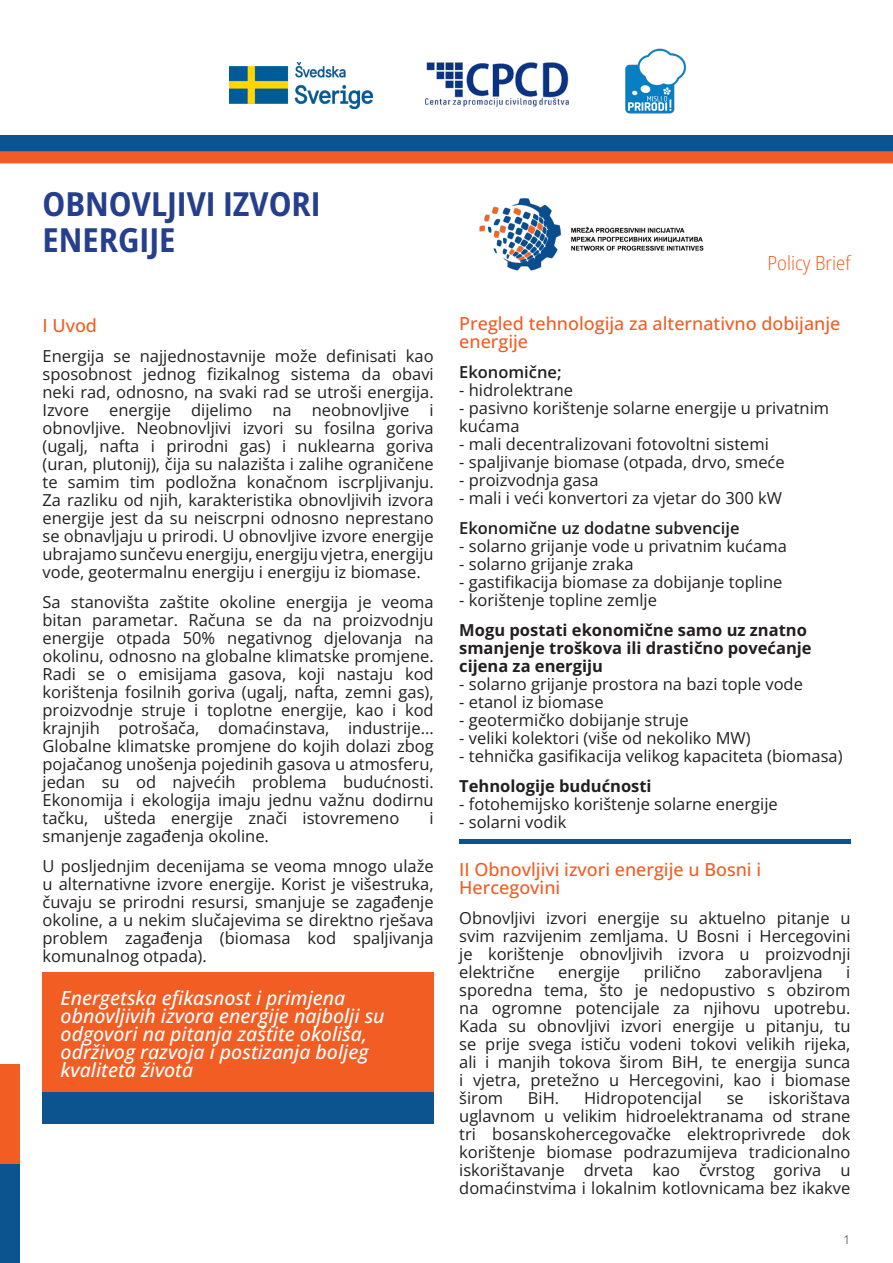
<style>
.page{position:relative;width:893px;height:1263px;background:#fff}
.page>*{position:absolute;margin:0;border:0;box-sizing:border-box;transform-origin:0 0}
.Heading{font:700 semi-condensed 33px/36px "Open Sans";color:#253f8e}
.t1{font:italic 500 19.5px/18px "Open Sans";color:#fff}
.Heading-2{font:300 semi-condensed 19.5px "Open Sans";color:#f25d24}
.Heading_2{font:500 18px/18px "Open Sans";color:#f25d24}
.t2{font:16.5px/18px "Open Sans";color:#231f20;text-align:justify}
.t3{font:700 16.5px/18px "Open Sans";color:#231f20}
.t4{font:600 16.5px "Open Sans";color:#231f20}
.Footnote_text{font:300 12px "Open Sans";color:#231f20}
</style>
<div class="page">
<img style="left:479px;top:198px;width:225px;height:73px">
<div style="left:0;top:135px;width:893px;height:17px;background:#0b5490"></div>
<div style="left:0;top:152px;width:893px;height:11px;background:#f15c24"></div>
<div style="left:0;top:151px;width:893px;height:12px;border:2px solid #f15c24"></div>
<img style="left:425px;top:62px;width:144px;height:45px">
<img style="left:625px;top:48px;width:62px;height:66px">
<img style="left:229px;top:63px;width:143px;height:46px">
<div style="left:0;top:1164px;width:20px;height:99px;background:#0b5490"></div>
<div style="left:0;top:1064px;width:20px;height:100px;background:#f25d24"></div>
<div style="left:43px;top:972px;width:391px;height:151px;background:#f25d24"></div>
<div style="left:43px;top:1092px;width:391px;height:31px;background:#0b5490"></div>
<hr style="left:459px;top:840px;width:391px;height:4px;background:#0b5490">
<p class="Heading" style="left:43px;top:185px;width:280px">OBNOVLJIVI IZVORI<br>ENERGIJE</p>
<p class="Heading_2" style="left:43px;top:316px;width:56px">I Uvod</p>
<p class="t2" style="left:43px;top:346px;width:393px">Energija se najjednostavnije može definisati kao sposobnost jednog fizikalnog sistema da obavi neki rad, odnosno, na svaki rad se utroši energija.<br>Izvore energije dijelimo na neobnovljive i obnovljive. Neobnovljivi izvori su fosilna goriva (ugalj, nafta i prirodni gas) i nuklearna goriva (uran, plutonij), čija su nalazišta i zalihe ograničene te samim tim podložna konačnom iscrpljivanju.<br>Za razliku od njih, karakteristika obnovljivih izvora energije jest da su neiscrpni odnosno neprestano se obnavljaju u prirodi. U obnovljive izvore energije ubrajamo sunčevu energiju, energiju vjetra, energiju vode, geotermalnu energiju i energiju iz biomase.</p>
<p class="t2" style="left:43px;top:592px;width:393px">Sa stanovišta zaštite okoline energija je veoma bitan parametar. Računa se da na proizvodnju energije otpada 50% negativnog djelovanja na okolinu, odnosno na globalne klimatske promjene.<br>Radi se o emisijama gasova, koji nastaju kod korištenja fosilnih goriva (ugalj, nafta, zemni gas), proizvodnje struje i toplotne energije, kao i kod krajnjih potrošača, domaćinstava, industrije...<br>Globalne klimatske promjene do kojih dolazi zbog pojačanog unošenja pojedinih gasova u atmosferu, jedan su od najvećih problema budućnosti.<br>Ekonomija i ekologija imaju jednu važnu dodirnu tačku, ušteda energije znači istovremeno</p>
<p class="t2" style="left:430px;top:808px;width:6px">i</p>
<p class="t2" style="left:43px;top:826px;width:228px">smanjenje zagađenja okoline.</p>
<p class="t2" style="left:43px;top:856px;width:393px">U posljednjim decenijama se veoma mnogo ulaže u alternativne izvore energije. Korist je višestruka, čuvaju se prirodni resursi, smanjuje se zagađenje okoline, a u nekim slučajevima se direktno rješava problem zagađenja (biomasa kod spaljivanja komunalnog otpada).</p>
<p class="t1" style="left:61px;top:988px;width:326px">Energetska efikasnost i primjena obnovljivih izvora energije najbolji su odgovori na pitanja zaštite okoliša, održivog razvoja i postizanja boljeg kvaliteta života</p>
<p class="Heading-2" style="left:767px;top:250px;width:84px">Policy Brief</p>
<p class="Heading_2" style="left:459px;top:314px;width:383px">Pregled tehnologija za alternativno dobijanje energije</p>
<p class="t4" style="left:459px;top:361px;width:104px">Ekonomične;</p>
<p class="t2" style="left:459px;top:381px;width:115px">- hidrolektrane</p>
<p class="t2" style="left:459px;top:399px;width:371px">- pasivno korištenje solarne energije u privatnim kućama</p>
<p class="t2" style="left:459px;top:435px;width:311px">- mali decentralizovani fotovoltni sistemi</p>
<p class="t2" style="left:459px;top:453px;width:327px">- spaljivanje biomase (otpada, drvo, smeće</p>
<p class="t2" style="left:459px;top:471px;width:141px">- proizvodnja gasa</p>
<p class="t2" style="left:459px;top:489px;width:324px">- mali i veći konvertori za vjetar do 300 kW</p>
<p class="t4" style="left:459px;top:517px;width:282px">Ekonomične uz dodatne subvencije</p>
<p class="t2" style="left:459px;top:537px;width:329px">- solarno grijanje vode u privatnim kućama</p>
<p class="t2" style="left:459px;top:555px;width:176px">- solarno grijanje zraka</p>
<p class="t2" style="left:459px;top:573px;width:325px">- gastifikacija biomase za dobijanje topline</p>
<p class="t2" style="left:459px;top:591px;width:199px">- korištenje topline zemlje</p>
<p class="t3" style="left:459px;top:621px;width:354px">Mogu postati ekonomične samo uz znatno smanjenje troškova ili drastično povećanje cijena za energiju</p>
<p class="t2" style="left:459px;top:675px;width:345px">- solarno grijanje prostora na bazi tople vode</p>
<p class="t2" style="left:459px;top:693px;width:146px">- etanol iz biomase</p>
<p class="t2" style="left:459px;top:711px;width:231px">- geotermičko dobijanje struje</p>
<p class="t2" style="left:459px;top:729px;width:293px">- veliki kolektori (više od nekoliko MW)</p>
<p class="t2" style="left:459px;top:747px;width:385px">- tehnička gasifikacija velikog kapaciteta (biomasa)</p>
<p class="t3" style="left:459px;top:777px;width:194px">Tehnologije budućnosti</p>
<p class="t2" style="left:459px;top:795px;width:320px">- fotohemijsko korištenje solarne energije</p>
<p class="t2" style="left:459px;top:813px;width:109px">- solarni vodik</p>
<p class="Heading_2" style="left:459px;top:860px;width:303px">II Obnovljivi izvori energije u Bosni i<br>Hercegovini</p>
<p class="t2" style="left:459px;top:909px;width:393px">Obnovljivi izvori energije su aktuelno pitanje u svim razvijenim zemljama. U Bosni i Hercegovini je korištenje obnovljivih izvora u proizvodnji električne</p>
<p class="t2" style="left:558px;top:963px;width:63px">energije</p>
<p class="t2" style="left:644px;top:963px;width:59px">prilično</p>
<p class="t2" style="left:725px;top:963px;width:99px">zaboravljena</p>
<p class="t2" style="left:459px;top:963px;width:393px;text-indent:387px">i sporedna tema, što je nedopustivo s obzirom na ogromne potencijale za njihovu upotrebu.<br>Kada su obnovljivi izvori energije u pitanju, tu se prije svega ističu vodeni tokovi velikih rijeka, ali i manjih tokova širom BiH, te energija sunca i vjetra, pretežno u Hercegovini, kao i biomase širom</p>
<p class="t2" style="left:459px;top:1089px;width:393px;text-indent:309px">iskorištava uglavnom u velikim hidroelektranama od strane tri bosanskohercegovačke elektroprivrede dok korištenje biomase podrazumijeva tradicionalno iskorištavanje drveta kao čvrstog goriva u domaćinstvima i lokalnim kotlovnicama bez ikakve</p>
<p class="t2" style="left:528px;top:1089px;width:33px">BiH.</p>
<p class="t2" style="left:584px;top:1089px;width:119px">Hidropotencijal</p>
<p class="t2" style="left:727px;top:1089px;width:19px">se</p>
<p class="Footnote_text" style="left:844px;top:1231px;width:8px">1</p>
</div>
